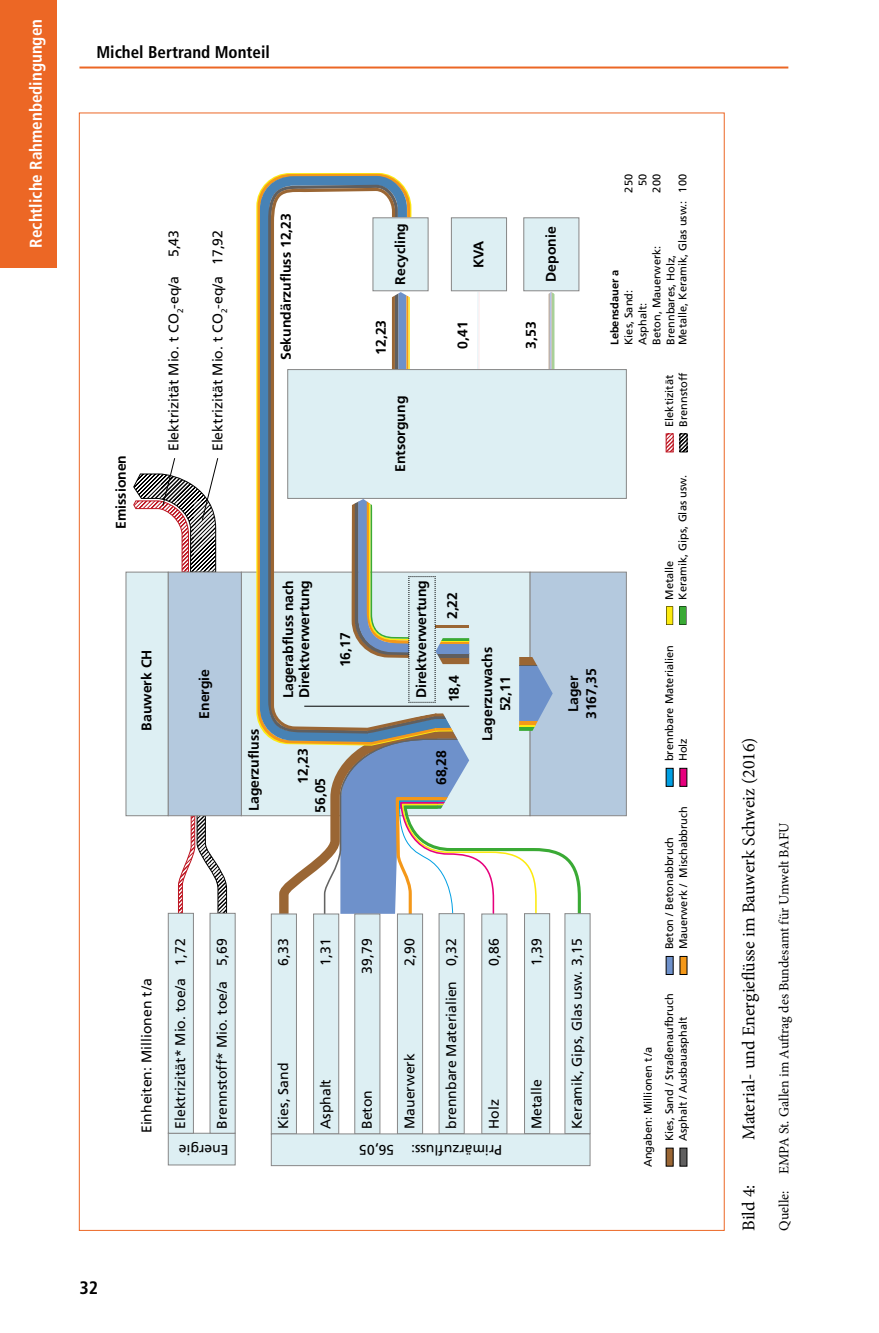
<style>
.page{position:relative;width:879px;height:1333px;background:#fff}
.page>*{position:absolute;margin:0;border:0;box-sizing:border-box;transform-origin:0 0}
.t1{font:18px "Minion Pro";color:#000}
.t2{font:700 condensed 18px "Frutiger";color:#000}
.t3{font:700 condensed 17px "Frutiger";color:#fff}
.t4{font:700 condensed 17px "Frutiger";color:#000}
.t5{font:14px "Frutiger";color:#000}
.t6{font:700 14px/18px "Frutiger";color:#000;text-align:center}
.t7{font:14px "Minion Pro";color:#000}
.t8{font:11px/13.8px "Frutiger";color:#000}
.t9{font:700 11px "Frutiger";color:#000}
</style>
<div class="page">
<hr style="left:79px;top:66px;width:709px;height:2px;background:#ec6725">
<div style="left:0;top:0;width:57px;height:267px;background:#ec6725"></div>
<hr style="left:548px;top:294px;width:1px;height:75px;background:#e9e0d5">
<svg style="left:549px;top:292px;width:6px;height:77px"></svg>
<hr style="left:477px;top:292px;width:1px;height:77px;background:#e2f2f7">
<hr style="left:478px;top:292px;width:1px;height:77px;background:#fceaec">
<div style="left:125px;top:571px;width:44px;height:245px;background:#ddeff3;border:1px solid #878787"></div>
<div style="left:241px;top:571px;width:289px;height:245px;background:#ddeff3"></div>
<div style="left:287px;top:369px;width:340px;height:130px;background:#ddeff3;border:1px solid #878787"></div>
<div style="left:372px;top:217px;width:56px;height:74px;background:#ddeff3;border:1px solid #878787"></div>
<svg style="left:178px;top:816px;width:49px;height:96px"></svg>
<div style="left:451px;top:217px;width:56px;height:74px;background:#ddeff3;border:1px solid #878787"></div>
<div style="left:523px;top:217px;width:56px;height:74px;background:#ddeff3;border:1px solid #878787"></div>
<div style="left:168px;top:571px;width:74px;height:245px;background:#b4c9de;border:1px solid #878787"></div>
<div style="left:529px;top:571px;width:98px;height:245px;background:#b4c9de;border:1px solid #878787"></div>
<svg style="left:257px;top:174px;width:153px;height:553px"></svg>
<svg style="left:260px;top:176px;width:147px;height:565px;fill:#4782b5"></svg>
<svg style="left:268px;top:185px;width:130px;height:549px"></svg>
<svg style="left:271px;top:188px;width:124px;height:543px"></svg>
<div style="left:168px;top:1132px;width:68px;height:33px;background:#ddeff3;border:1px solid #878787"></div>
<div style="left:168px;top:912px;width:26px;height:221px;background:#ddeff3;border:1px solid #878787"></div>
<div style="left:209px;top:912px;width:27px;height:221px;background:#ddeff3;border:1px solid #878787"></div>
<div style="left:271px;top:913px;width:26px;height:221px;background:#ddeff3;border:1px solid #878787"></div>
<div style="left:313px;top:913px;width:26px;height:221px;background:#ddeff3;border:1px solid #878787"></div>
<div style="left:354px;top:913px;width:26px;height:221px;background:#ddeff3;border:1px solid #878787"></div>
<div style="left:397px;top:913px;width:26px;height:221px;background:#ddeff3;border:1px solid #878787"></div>
<div style="left:438px;top:913px;width:27px;height:220px;background:#ddeff3;border:1px solid #878787"></div>
<div style="left:481px;top:913px;width:26px;height:221px;background:#ddeff3;border:1px solid #878787"></div>
<div style="left:524px;top:913px;width:26px;height:220px;background:#ddeff3;border:1px solid #878787"></div>
<div style="left:564px;top:913px;width:26px;height:220px;background:#ddeff3;border:1px solid #878787"></div>
<div style="left:271px;top:1133px;width:319px;height:33px;background:#ddeff3;border:1px solid #878787"></div>
<div style="left:666px;top:1147px;width:7px;height:19px;background:#9a6634"></div>
<div style="left:679px;top:1147px;width:8px;height:19px;background:#605f5f;border:1px solid #000"></div>
<div style="left:666px;top:956px;width:7px;height:18px;background:#6e91cb"></div>
<div style="left:680px;top:956px;width:7px;height:18px;background:#f49819"></div>
<div style="left:666px;top:768px;width:7px;height:18px;background:#009fe3"></div>
<svg style="left:679px;top:768px;width:8px;height:18px"></svg>
<svg style="left:666px;top:606px;width:7px;height:19px"></svg>
<svg style="left:679px;top:606px;width:7px;height:19px"></svg>
<svg style="left:666px;top:433px;width:7px;height:19px"></svg>
<svg style="left:680px;top:433px;width:7px;height:19px"></svg>
<svg style="left:274px;top:499px;width:308px;height:424px"></svg>
<svg style="left:133px;top:458px;width:86px;height:114px"></svg>
<p class="t3" style="left:26px;top:247px;width:230px;rotate:-90deg">Rechtliche Rahmenbedingungen</p>
<p class="t4" style="left:96px;top:42px;width:175px">Michel Bertrand Monteil</p>
<p class="t6" style="left:112px;top:529px;width:75px;rotate:-90deg">Emissionen</p>
<p class="t6" style="left:137px;top:730px;width:82px;rotate:-90deg">Bauwerk CH</p>
<p class="t5" style="left:138px;top:1133px;width:157px;rotate:-90deg">Einheiten: Millionen t /a</p>
<p class="t5" style="left:165px;top:257px;width:29px;rotate:-90deg">5,43</p>
<p class="t5" style="left:209px;top:451px;width:223px;rotate:-90deg">Elektrizität Mio. t CO<sub>2</sub>-eq/a 17,92</p>
<p class="t5" style="left:165px;top:451px;width:176px;rotate:-90deg">Elektrizität Mio. t CO<sub>2</sub>-eq/a</p>
<p class="t6" style="left:277px;top:360px;width:149px;rotate:-90deg">Sekundärzufluss 12,23</p>
<p class="t6" style="left:391px;top:285px;width:63px;rotate:-90deg">Recycling</p>
<p class="t6" style="left:469px;top:268px;width:29px;rotate:-90deg">KVA</p>
<p class="t6" style="left:542px;top:282px;width:57px;rotate:-90deg">Deponie</p>
<p class="t6" style="left:372px;top:355px;width:37px;rotate:-90deg">12,23</p>
<p class="t6" style="left:453px;top:349px;width:29px;rotate:-90deg">0,41</p>
<p class="t6" style="left:522px;top:349px;width:29px;rotate:-90deg">3,53</p>
<p class="t6" style="left:391px;top:472px;width:78px;rotate:-90deg">Entsorgung</p>
<p class="t6" style="left:195px;top:718px;width:51px;rotate:-90deg">Energie</p>
<p class="t6" style="left:245px;top:811px;width:84px;rotate:-90deg">Lagerzufluss</p>
<p class="t6" style="left:280px;top:698px;width:120px;line-height:16px;text-align:left;rotate:-90deg">Lagerabfluss nach<br>Direktverwertung</p>
<p class="t6" style="left:336px;top:667px;width:37px;rotate:-90deg">16,17</p>
<p class="t6" style="left:294px;top:783px;width:37px;rotate:-90deg">12,23</p>
<p class="t6" style="left:311px;top:812px;width:37px;rotate:-90deg">56,05</p>
<p class="t6" style="left:412px;top:698px;width:120px;rotate:-90deg">Direktverwertung</p>
<p class="t6" style="left:443px;top:619px;width:29px;rotate:-90deg">2,22</p>
<p class="t6" style="left:445px;top:702px;width:29px;rotate:-90deg">18,4</p>
<p class="t6" style="left:432px;top:785px;width:37px;rotate:-90deg">68,28</p>
<p class="t6" style="left:478px;top:740px;width:95px;rotate:-90deg">Lagerzuwachs<br>52,11</p>
<p class="t6" style="left:564px;top:719px;width:52px;rotate:-90deg">Lager<br>3167,35</p>
<p class="t5" style="left:172px;top:1128px;width:192px;rotate:-90deg">Elektrizität* Mio. toe/a 1,72</p>
<p class="t5" style="left:214px;top:1128px;width:192px;rotate:-90deg">Brennstoff* Mio. toe/a 5,69</p>
<p class="t5" style="left:275px;top:965px;width:29px;rotate:-90deg">6,33</p>
<p class="t5" style="left:317px;top:965px;width:29px;rotate:-90deg">1,31</p>
<p class="t5" style="left:359px;top:973px;width:37px;rotate:-90deg">39,79</p>
<p class="t5" style="left:275px;top:1128px;width:68px;rotate:-90deg">Kies, Sand</p>
<p class="t5" style="left:317px;top:1128px;width:51px;rotate:-90deg">Asphalt</p>
<p class="t5" style="left:359px;top:1128px;width:40px;rotate:-90deg">Beton</p>
<p class="t5" style="left:401px;top:965px;width:29px;rotate:-90deg">2,90</p>
<p class="t5" style="left:401px;top:1128px;width:77px;rotate:-90deg">Mauerwerk</p>
<p class="t5" style="left:443px;top:1128px;width:192px;rotate:-90deg">brennbare Materialien 0,32</p>
<p class="t5" style="left:486px;top:965px;width:29px;rotate:-90deg">0,86</p>
<p class="t5" style="left:486px;top:1128px;width:31px;rotate:-90deg">Holz</p>
<p class="t5" style="left:528px;top:965px;width:29px;rotate:-90deg">1,39</p>
<p class="t5" style="left:569px;top:1128px;width:192px;rotate:-90deg">Keramik, Gips, Glas usw. 3,15</p>
<p class="t5" style="left:528px;top:1128px;width:51px;rotate:-90deg">Metalle</p>
<p class="t5" style="left:229px;top:1157px;width:51px;rotate:-180deg">Energie</p>
<p class="t5" style="left:394px;top:1158px;width:37px;rotate:-180deg">56,05</p>
<p class="t5" style="left:502px;top:1158px;width:93px;rotate:-180deg">Primärzufluss:</p>
<p class="t8" style="left:622px;top:192px;width:20px;rotate:-90deg">250</p>
<p class="t8" style="left:636px;top:186px;width:14px;rotate:-90deg">50</p>
<p class="t8" style="left:650px;top:192px;width:20px;rotate:-90deg">200</p>
<p class="t8" style="left:664px;top:345px;width:172px;line-height:12px;rotate:-90deg">Brennbares, Holz,<br>Metalle, Keramik, Glas usw.: 100</p>
<p class="t8" style="left:650px;top:345px;width:101px;rotate:-90deg">Beton, Mauerwerk:</p>
<p class="t9" style="left:608px;top:345px;width:77px;rotate:-90deg">Lebensdauer a</p>
<p class="t8" style="left:622px;top:345px;width:57px;rotate:-90deg">Kies, Sand:</p>
<p class="t8" style="left:636px;top:345px;width:44px;rotate:-90deg">Asphalt:</p>
<p class="t8" style="left:662px;top:427px;width:56px;rotate:-90deg">Elektizität<br>Brennstoff</p>
<p class="t8" style="left:662px;top:599px;width:126px;rotate:-90deg">Metalle<br>Keramik, Gips, Glas usw.</p>
<p class="t8" style="left:662px;top:761px;width:118px;rotate:-90deg">brennbare Materialien<br>Holz</p>
<p class="t8" style="left:662px;top:949px;width:145px;rotate:-90deg">Beton / Betonabbruch<br>Mauerwerk / Mischabbruch</p>
<p class="t8" style="left:641px;top:1167px;width:122px;rotate:-90deg">Angaben: Millionen t /a</p>
<p class="t8" style="left:662px;top:1140px;width:149px;rotate:-90deg">Kies, Sand / Straßenaufbruch<br>Asphalt / Ausbauasphalt</p>
<p class="t2" style="left:79px;top:1276px;width:20px">32</p>
<p class="t1" style="left:737px;top:1140px;width:404px;rotate:-90deg">Material- und Energieflüsse im Bauwerk Schweiz (2016)</p>
<p class="t1" style="left:737px;top:1230px;width:48px;rotate:-90deg">Bild 4:</p>
<p class="t7" style="left:774px;top:1230px;width:410px;rotate:-90deg">Quelle: EMPA St. Gallen im Auftrag des Bundesamt für Umwelt BAFU</p>
</div>
